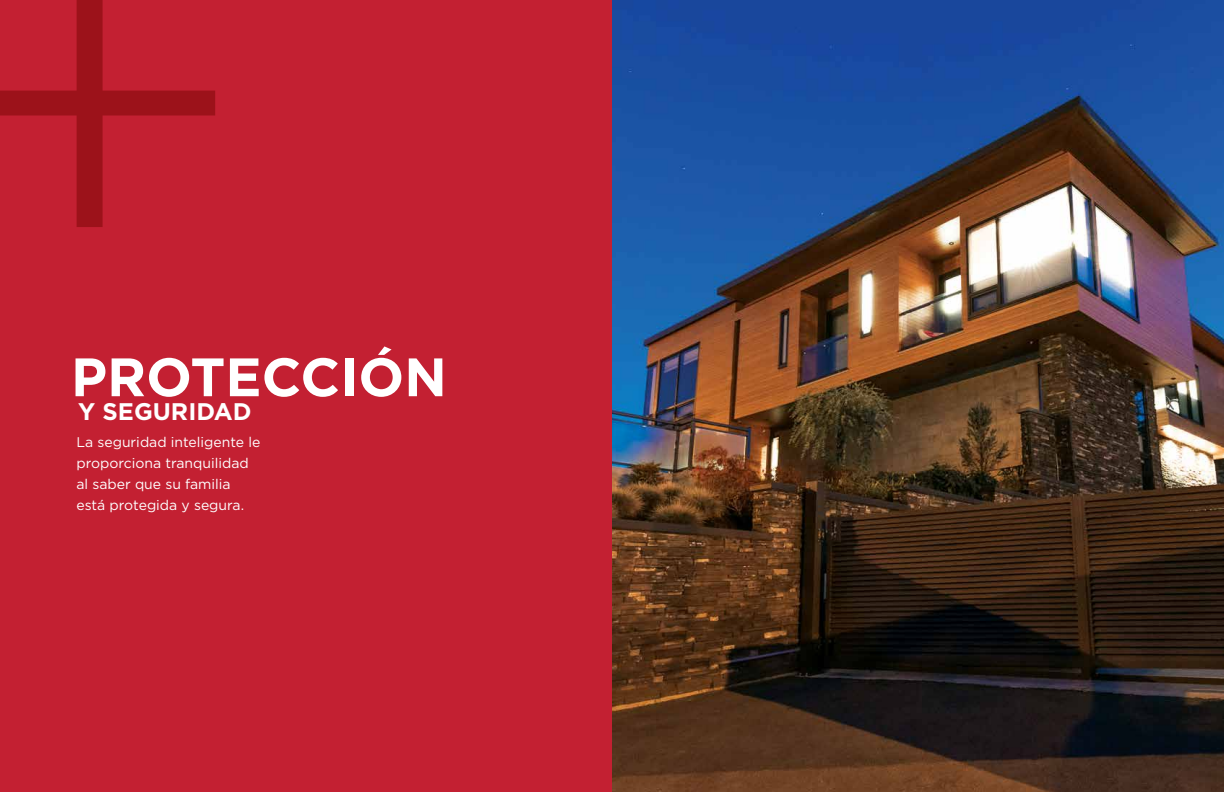
<style>
.page{position:relative;width:1224px;height:792px;background:#fff}
.page>*{position:absolute;margin:0;border:0;box-sizing:border-box;transform-origin:0 0}
.t1{font:700 54px "Gotham";color:#fff}
.t2{font:700 24px "Gotham";color:#fff}
.t3{font:14px/21px "Gotham";color:#fff}
</style>
<div class="page">
<img style="left:612px;top:0;width:612px;height:792px">
<div style="left:0;top:0;width:612px;height:792px;background:#c32032"></div>
<svg style="left:0;top:0;width:215px;height:227px"></svg>
<h1 class="t1" style="left:71px;top:341px;width:377px">PROTECCIÓN</h1>
<h2 class="t2" style="left:78px;top:396px;width:175px">Y SEGURIDAD</h2>
<p class="t3" style="left:76px;top:431px;width:185px">La seguridad inteligente le proporciona tranquilidad al saber que su familia está protegida y segura.</p>
</div>
